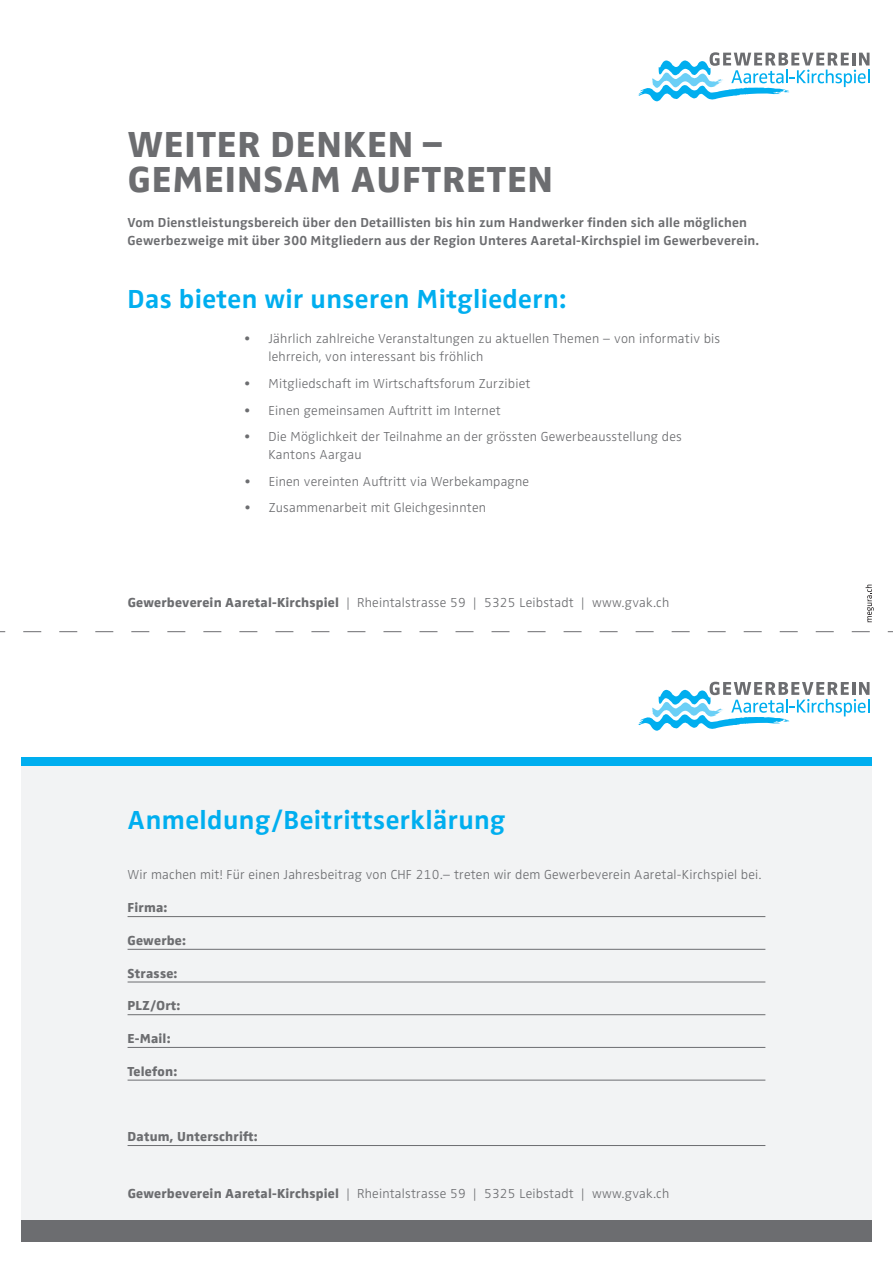
<style>
.page{position:relative;width:893px;height:1263px;background:#fff}
.page>*{position:absolute;margin:0;border:0;box-sizing:border-box;transform-origin:0 0}
.t1{font:800 37.5px/34.8px "Zwo OT";letter-spacing:.025em;color:#6c6d70}
.t2{font:700 27px "Zwo OT";letter-spacing:.015em;color:#00aeef}
.t3{font:300 13.5px/17.7px "Zwo OT";letter-spacing:.015em;color:#6c6d70}
.t4{font:700 13.5px/17.7px "Zwo OT";letter-spacing:.015em;color:#6c6d70}
.t5{font:800 13.5px "Zwo OT";letter-spacing:.015em;color:#6c6d70}
.s1{font-weight:800}
</style>
<div class="page">
<div style="left:21px;top:757px;width:851px;height:485px;background:#f2f3f4"></div>
<hr style="left:128px;top:916px;width:637px;height:1px;background:#6c6d70">
<hr style="left:128px;top:949px;width:637px;height:1px;background:#6c6d70">
<hr style="left:128px;top:982px;width:637px;height:1px;background:#6c6d70">
<hr style="left:128px;top:1014px;width:637px;height:1px;background:#6c6d70">
<hr style="left:128px;top:1047px;width:637px;height:1px;background:#6c6d70">
<hr style="left:128px;top:1080px;width:637px;height:1px;background:#6c6d70">
<hr style="left:128px;top:1145px;width:637px;height:1px;background:#6c6d70">
<svg style="left:638px;top:52px;width:231px;height:50px"></svg>
<svg style="left:638px;top:682px;width:231px;height:49px"></svg>
<div style="left:21px;top:757px;width:851px;height:8px;background:#00aeef"></div>
<div style="left:21px;top:1220px;width:851px;height:22px;background:#6c6d70"></div>
<svg style="left:0;top:631px;width:893px;height:1px"></svg>
<svg style="left:865px;top:585px;width:9px;height:37px"></svg>
<h1 class="t1" style="left:128px;top:127px;width:427px">WEITER DENKEN –<br>GEMEINSAM AUFTRETEN</h1>
<p class="t4" style="left:128px;top:214px;width:633px">Vom Dienstleistungsbereich über den Detaillisten bis hin zum Handwerker finden sich alle möglichen<br>Gewerbezweige mit über 300 Mitgliedern aus der Region Unteres Aaretal-Kirchspiel im Gewerbeverein.</p>
<h2 class="t2" style="left:128px;top:283px;width:440px">Das bieten wir unseren Mitgliedern:</h2>
<p class="t3" style="left:269px;top:330px;width:453px;text-indent:-24px">• Jährlich zahlreiche Veranstaltungen zu aktuellen Themen – von informativ bis lehrreich, von interessant bis fröhlich</p>
<p class="t3" style="left:245px;top:375px;width:287px">• Mitgliedschaft im Wirtschaftsforum Zurzibiet</p>
<p class="t3" style="left:245px;top:401px;width:258px">• Einen gemeinsamen Auftritt im Internet</p>
<p class="t3" style="left:269px;top:428px;width:415px;text-indent:-24px">• Die Möglichkeit der Teilnahme an der grössten Gewerbeausstellung des<br>Kantons Aargau</p>
<p class="t3" style="left:245px;top:473px;width:286px">• Einen vereinten Auftritt via Werbekampagne</p>
<p class="t3" style="left:245px;top:499px;width:243px">• Zusammenarbeit mit Gleichgesinnten</p>
<p class="t3" style="left:128px;top:593px;width:543px"><span class="s1">Gewerbeverein Aaretal-Kirchspiel</span> | Rheintalstrasse 59 | 5325 Leibstadt | www.gvak.ch</p>
<h2 class="t2" style="left:128px;top:804px;width:379px">Anmeldung/Beitrittserklärung</h2>
<p class="t3" style="left:128px;top:866px;width:635px">Wir machen mit! Für einen Jahresbeitrag von CHF 210.– treten wir dem Gewerbeverein Aaretal-Kirchspiel bei.</p>
<p class="t5" style="left:128px;top:900px;width:41px">Firma:</p>
<p class="t5" style="left:128px;top:932px;width:60px">Gewerbe:</p>
<p class="t5" style="left:128px;top:965px;width:51px">Strasse:</p>
<p class="t5" style="left:128px;top:998px;width:54px">PLZ/Ort:</p>
<p class="t5" style="left:128px;top:1030px;width:44px">E-Mail:</p>
<p class="t5" style="left:128px;top:1063px;width:51px">Telefon:</p>
<p class="t5" style="left:128px;top:1128px;width:131px">Datum, Unterschrift:</p>
<p class="t3" style="left:128px;top:1185px;width:543px"><span class="s1">Gewerbeverein Aaretal-Kirchspiel</span> | Rheintalstrasse 59 | 5325 Leibstadt | www.gvak.ch</p>
</div>
